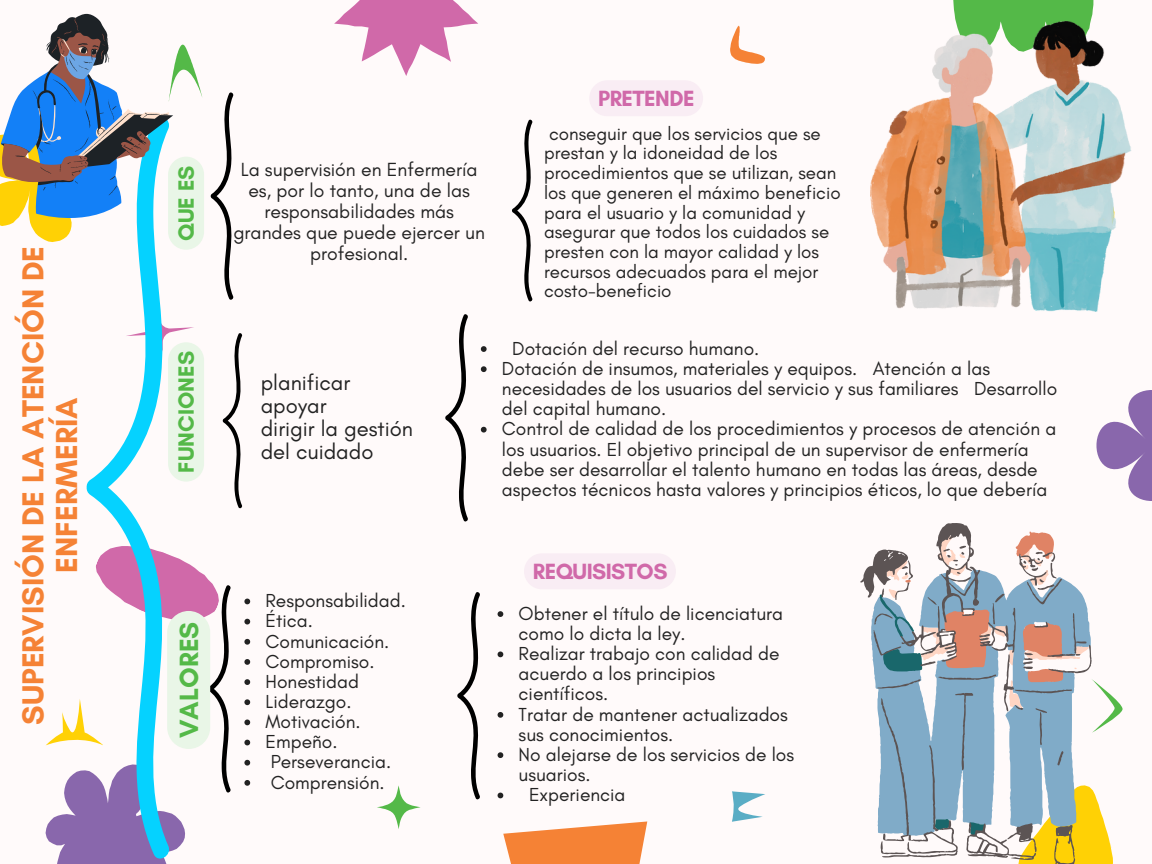
<style>
.page{position:relative;width:1152px;height:864px;background:#fffafa}
.page>*{position:absolute;margin:0;border:0;box-sizing:border-box;transform-origin:0 0}
.t1{font:700 30.9px/33.8px "Glacial Indifference";color:#f58235;text-align:center}
.t2{font:700 26.85px "Glacial Indifference";color:#54b948}
.t3{font:700 22.5px "Glacial Indifference";letter-spacing:-.025em;color:#d069a9}
.t4{font:700 22.5px "Glacial Indifference";color:#54b948}
.t5{font:22.05px/23.1px "Glacial Indifference";color:#222}
.t6{font:19.35px/20.9px "Glacial Indifference";color:#222;text-align:center}
.t7{font:19.2px/20.1px "Glacial Indifference";color:#222}
.t8{font:18.75px/19.6px "Glacial Indifference";color:#222}
</style>
<div class="page">
<div style="left:953px;top:0;width:140px;height:21px;background:#54b948"></div>
<svg style="left:1096px;top:390px;width:56px;height:111px"></svg>
<svg style="left:173px;top:327px;width:21px;height:5px"></svg>
<svg style="left:334px;top:0;width:144px;height:76px"></svg>
<svg style="left:503px;top:821px;width:144px;height:43px"></svg>
<svg style="left:730px;top:26px;width:35px;height:38px"></svg>
<svg style="left:732px;top:791px;width:33px;height:31px"></svg>
<svg style="left:377px;top:785px;width:44px;height:44px"></svg>
<svg style="left:86px;top:250px;width:87px;height:282px"></svg>
<svg style="left:211px;top:92px;width:23px;height:208px"></svg>
<svg style="left:512px;top:119px;width:21px;height:183px"></svg>
<svg style="left:223px;top:333px;width:20px;height:176px"></svg>
<svg style="left:445px;top:314px;width:23px;height:208px"></svg>
<svg style="left:46px;top:532px;width:185px;height:332px"></svg>
<svg style="left:244px;top:599px;width:6px;height:5px"></svg>
<svg style="left:244px;top:619px;width:6px;height:5px"></svg>
<svg style="left:244px;top:639px;width:6px;height:6px"></svg>
<svg style="left:244px;top:659px;width:6px;height:6px"></svg>
<svg style="left:244px;top:679px;width:6px;height:6px"></svg>
<svg style="left:244px;top:699px;width:6px;height:6px"></svg>
<svg style="left:244px;top:720px;width:6px;height:5px"></svg>
<svg style="left:244px;top:740px;width:6px;height:5px"></svg>
<svg style="left:244px;top:760px;width:6px;height:6px"></svg>
<svg style="left:244px;top:780px;width:6px;height:6px"></svg>
<svg style="left:457px;top:592px;width:23px;height:208px"></svg>
<img style="left:870px;top:21px;width:261px;height:290px">
<svg style="left:1092px;top:679px;width:31px;height:185px"></svg>
<svg style="left:860px;top:523px;width:232px;height:341px"></svg>
<div style="left:589px;top:80px;width:114px;height:36px;background:#f9edf4;border-radius:18px"></div>
<svg style="left:481px;top:346px;width:6px;height:6px"></svg>
<svg style="left:481px;top:366px;width:6px;height:6px"></svg>
<svg style="left:481px;top:427px;width:6px;height:6px"></svg>
<div style="left:168px;top:342px;width:36px;height:140px;background:#e9f6e7;border-radius:18px"></div>
<div style="left:167px;top:611px;width:43px;height:138px;background:#e9f6e7;border-radius:22px"></div>
<div style="left:524px;top:553px;width:152px;height:36px;background:#f9edf4;border-radius:18px"></div>
<svg style="left:498px;top:611px;width:5px;height:6px"></svg>
<svg style="left:498px;top:652px;width:5px;height:5px"></svg>
<svg style="left:498px;top:712px;width:5px;height:6px"></svg>
<svg style="left:498px;top:752px;width:5px;height:6px"></svg>
<svg style="left:498px;top:793px;width:5px;height:5px"></svg>
<svg style="left:0;top:14px;width:204px;height:236px"></svg>
<p class="t1" style="left:16px;top:725px;width:481px;rotate:-90deg">SUPERVISIÓN DE LA ATENCIÓN DE<br>ENFERMERÍA</p>
<h1 class="t4" style="left:173px;top:241px;width:77px;rotate:-90deg">QUE ES</h1>
<h3 class="t6" style="left:233px;top:159px;width:253px">La supervisión en Enfermería es, por lo tanto, una de las responsabilidades más grandes que puede ejercer un profesional.</h3>
<p class="t4" style="left:173px;top:473px;width:123px;rotate:-90deg">FUNCIONES</p>
<p class="t5" style="left:261px;top:371px;width:154px">planificar apoyar<br>dirigir la gestión del cuidado</p>
<p class="t3" style="left:598px;top:85px;width:98px">PRETENDE</p>
<p class="t8" style="left:544px;top:123px;width:298px">conseguir que los servicios que se prestan y la idoneidad de los procedimientos que se utilizan, sean los que generen el máximo beneficio para el usuario y la comunidad y asegurar que todos los cuidados se presten con la mayor calidad y los recursos adecuados para el mejor costo-beneficio</p>
<p class="t7" style="left:512px;top:338px;width:249px">Dotación del recurso humano.</p>
<p class="t7" style="left:502px;top:358px;width:557px">Dotación de insumos, materiales y equipos. Atención a las necesidades de los usuarios del servicio y sus familiares Desarrollo del capital humano.</p>
<p class="t7" style="left:502px;top:419px;width:556px">Control de calidad de los procedimientos y procesos de atención a los usuarios. El objetivo principal de un supervisor de enfermería debe ser desarrollar el talento humano en todas las áreas, desde aspectos técnicos hasta valores y principios éticos, lo que debería</p>
<p class="t2" style="left:173px;top:738px;width:118px;rotate:-90deg">VALORES</p>
<p class="t7" style="left:266px;top:590px;width:142px">Responsabilidad.</p>
<p class="t7" style="left:266px;top:611px;width:49px">Ética.</p>
<p class="t7" style="left:266px;top:631px;width:125px">Comunicación.</p>
<p class="t7" style="left:266px;top:651px;width:111px">Compromiso.</p>
<p class="t7" style="left:266px;top:671px;width:95px">Honestidad</p>
<p class="t7" style="left:266px;top:691px;width:87px">Liderazgo.</p>
<p class="t7" style="left:266px;top:711px;width:97px">Motivación.</p>
<h3 class="t7" style="left:266px;top:732px;width:74px">Empeño.</h3>
<p class="t7" style="left:271px;top:752px;width:122px">Perseverancia.</p>
<h3 class="t7" style="left:271px;top:772px;width:115px">Comprensión.</h3>
<p class="t3" style="left:533px;top:558px;width:136px">REQUISISTOS</p>
<h4 class="t7" style="left:519px;top:603px;width:266px">Obtener el título de licenciatura como lo dicta la ley.</h4>
<p class="t7" style="left:519px;top:643px;width:263px">Realizar trabajo con calidad de acuerdo a los principios científicos.</p>
<h2 class="t7" style="left:519px;top:704px;width:271px">Tratar de mantener actualizados sus conocimientos.</h2>
<p class="t7" style="left:519px;top:744px;width:277px">No alejarse de los servicios de los usuarios.</p>
<p class="t7" style="left:529px;top:784px;width:98px">Experiencia</p>
</div>
